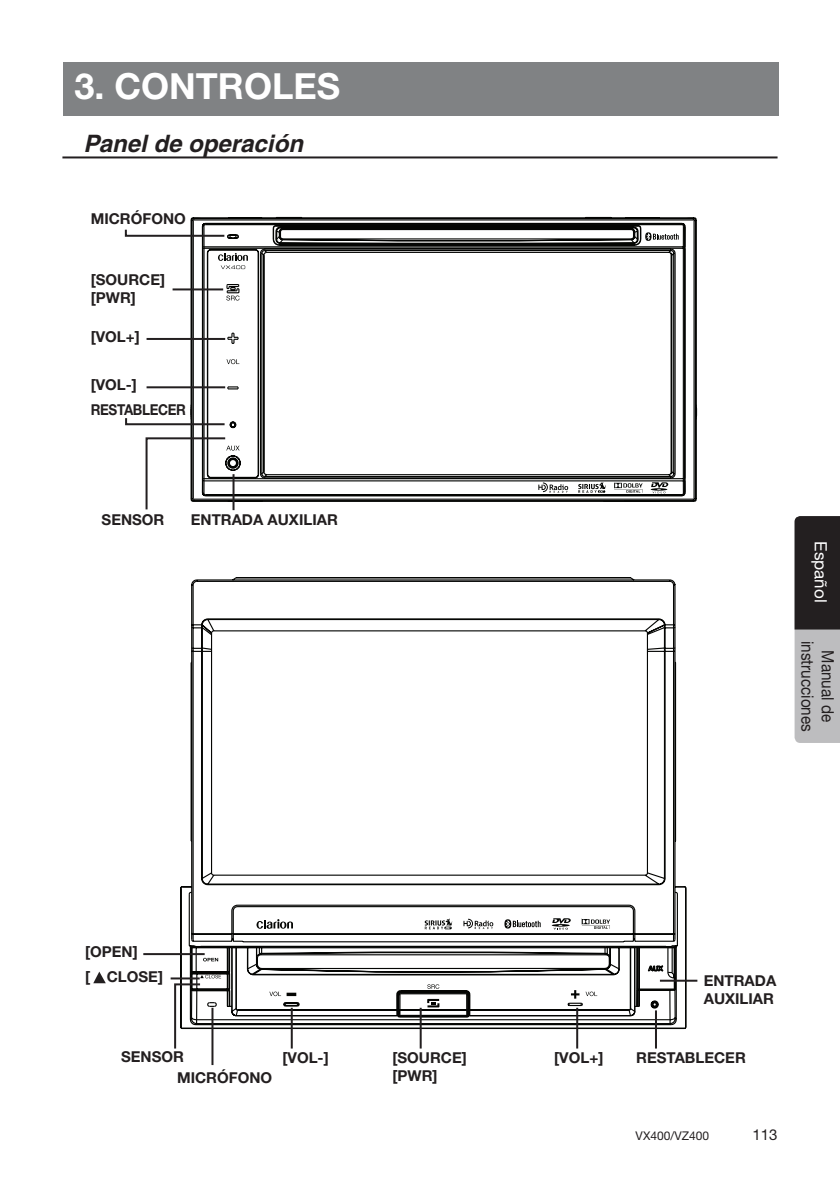
<style>
.page{position:relative;width:840px;height:1191px;background:#fff}
.page>*{position:absolute;margin:0;border:0;box-sizing:border-box;transform-origin:0 0}
.t1{font:700 36px "Helvetica Neue";color:#fff}
.t2{font:italic 700 24px "Helvetica";color:#231f20}
.t3{font:17px/20.4px "Helvetica Neue";color:#231f20;text-align:center;scale:.9 1}
.t4{font:17px "Helvetica Neue";color:#fff}
.t5{font:700 15px/18px "Helvetica Neue";color:#231f20}
.t6{font:700 15px "Helvetica Neue";letter-spacing:-.025em;color:#231f20;scale:.9 1}
.t7{font:15px "Helvetica Neue";color:#231f20}
.t8{font:12px "Helvetica Neue";color:#231f20}
</style>
<div class="page">
<svg style="left:794px;top:516px;width:45px;height:227px;background:#716f71"></svg>
<div style="left:63px;top:62px;width:714px;height:54px;background:#808284"></div>
<hr style="left:62px;top:156px;width:715px;height:2px;background:#231f20">
<svg style="left:190px;top:577px;width:486px;height:365px"></svg>
<svg style="left:256px;top:919px;width:37px;height:9px"></svg>
<svg style="left:551px;top:918px;width:19px;height:11px"></svg>
<svg style="left:504px;top:919px;width:36px;height:9px"></svg>
<svg style="left:463px;top:918px;width:30px;height:11px"></svg>
<svg style="left:581px;top:919px;width:28px;height:10px"></svg>
<svg style="left:424px;top:918px;width:28px;height:11px"></svg>
<svg style="left:189px;top:216px;width:506px;height:286px"></svg>
<svg style="left:644px;top:232px;width:34px;height:9px"></svg>
<hr style="left:603px;top:501px;width:44px;height:1px;background:#040503">
<hr style="left:625px;top:501px;width:34px;height:1px;background:#040503">
<hr style="left:625px;top:500px;width:34px;height:1px;background:#040503">
<svg style="left:226px;top:295px;width:13px;height:5px"></svg>
<svg style="left:226px;top:359px;width:13px;height:5px"></svg>
<svg style="left:218px;top:253px;width:30px;height:16px"></svg>
<svg style="left:538px;top:482px;width:30px;height:11px"></svg>
<svg style="left:650px;top:482px;width:18px;height:11px"></svg>
<svg style="left:578px;top:482px;width:27px;height:11px"></svg>
<svg style="left:614px;top:483px;width:28px;height:10px"></svg>
<hr style="left:172px;top:288px;width:51px;height:2px;background:#231f20">
<hr style="left:146px;top:338px;width:79px;height:2px;background:#231f20">
<hr style="left:146px;top:386px;width:79px;height:2px;background:#231f20">
<svg style="left:145px;top:436px;width:94px;height:75px"></svg>
<svg style="left:93px;top:971px;width:13px;height:12px"></svg>
<hr style="left:143px;top:953px;width:61px;height:2px;background:#231f20">
<hr style="left:170px;top:977px;width:29px;height:2px;background:#231f20">
<hr style="left:211px;top:1007px;width:2px;height:58px;background:#231f20">
<svg style="left:173px;top:944px;width:504px;height:106px"></svg>
<hr style="left:290px;top:1007px;width:2px;height:41px;background:#231f20">
<hr style="left:419px;top:1007px;width:2px;height:41px;background:#231f20">
<hr style="left:576px;top:1007px;width:2px;height:41px;background:#231f20">
<hr style="left:654px;top:1010px;width:2px;height:38px;background:#231f20">
<hr style="left:659px;top:979px;width:38px;height:2px;background:#231f20">
<svg style="left:124px;top:228px;width:102px;height:10px"></svg>
<svg style="left:125px;top:416px;width:101px;height:10px"></svg>
<p class="t1" style="left:74px;top:64px;width:267px">3. CONTROLES</p>
<p class="t2" style="left:83px;top:129px;width:221px">Panel de operación</p>
<p class="t5" style="left:91px;top:209px;width:96px">MICRÓFONO</p>
<p class="t5" style="left:91px;top:270px;width:76px">[SOURCE]</p>
<p class="t5" style="left:91px;top:288px;width:46px">[PWR]</p>
<p class="t5" style="left:91px;top:327px;width:51px">[VOL+]</p>
<p class="t5" style="left:91px;top:375px;width:48px">[VOL-]</p>
<p class="t6" style="left:91px;top:400px;width:107px">RESTABLECER</p>
<p class="t5" style="left:102px;top:511px;width:64px">SENSOR</p>
<p class="t5" style="left:191px;top:511px;width:148px">ENTRADA AUXILIAR</p>
<p class="t4" style="left:830px;top:541px;width:63px;rotate:90deg">Español</p>
<p class="t3" style="left:837px;top:641px;width:103px;rotate:90deg">Manual de instrucciones</p>
<p class="t5" style="left:85px;top:942px;width:54px">[OPEN]</p>
<p class="t5" style="left:85px;top:967px;width:79px">[ CLOSE]</p>
<p class="t5" style="left:703px;top:971px;width:74px">ENTRADA<br>AUXILIAR</p>
<p class="t5" style="left:121px;top:1047px;width:64px">SENSOR</p>
<p class="t5" style="left:636px;top:1048px;width:111px">RESTABLECER</p>
<p class="t5" style="left:177px;top:1068px;width:96px">MICRÓFONO</p>
<p class="t5" style="left:282px;top:1048px;width:48px">[VOL-]</p>
<p class="t5" style="left:392px;top:1048px;width:76px">[SOURCE]</p>
<p class="t5" style="left:554px;top:1048px;width:51px">[VOL+]</p>
<p class="t5" style="left:392px;top:1066px;width:46px">[PWR]</p>
<p class="t8" style="left:635px;top:1129px;width:68px">VX400/VZ400</p>
<p class="t7" style="left:752px;top:1126px;width:27px">11 3</p>
</div>
